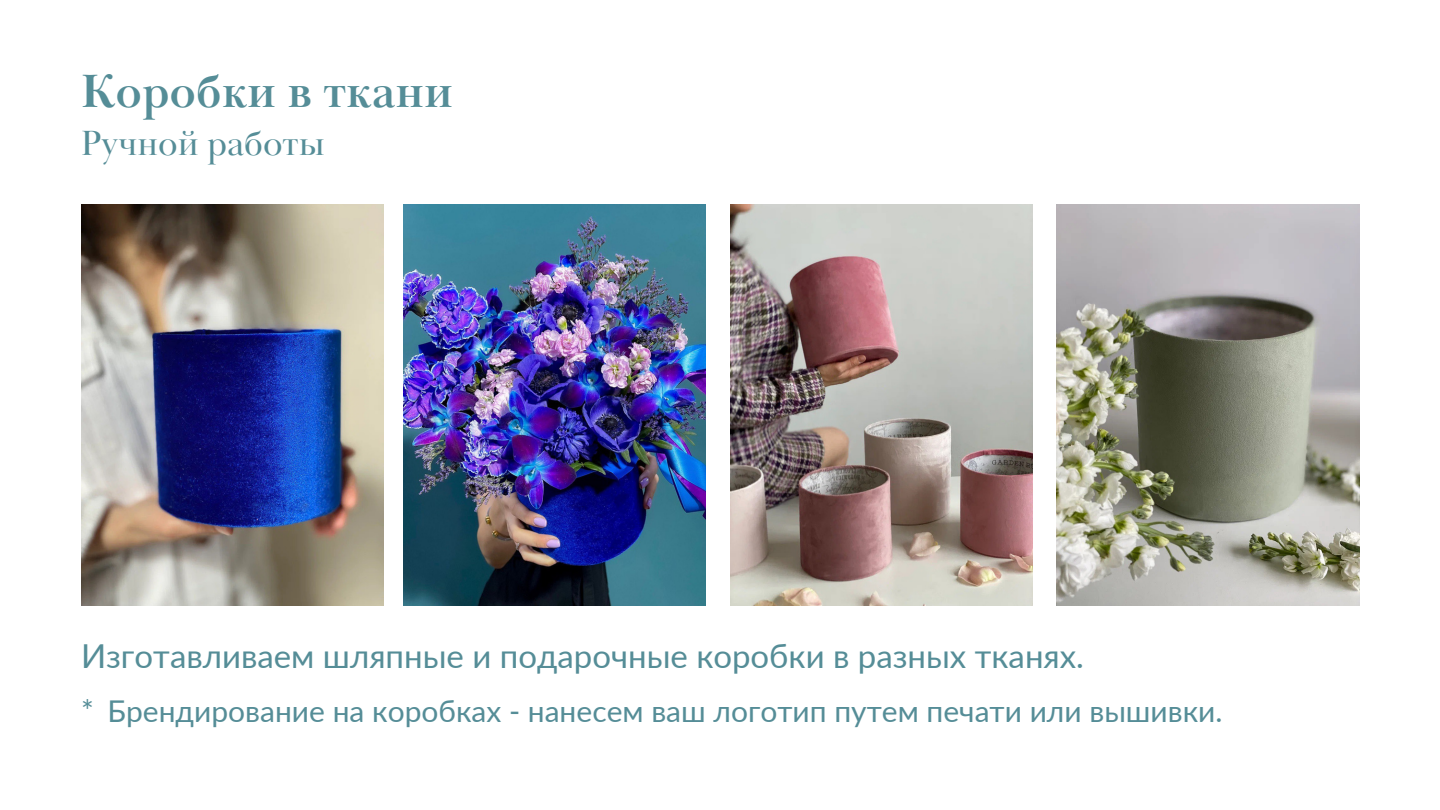
<style>
.page{position:relative;width:1440px;height:810px;background:#fff}
.page>*{position:absolute;margin:0;border:0;box-sizing:border-box;transform-origin:0 0}
.t1{font:700 48px "Baskerville Display PT";color:#558d97}
.t2{font:36px "Baskerville Display PT";color:#558d97}
.t3{font:33px "Lato";color:#558d97}
.t4{font:30px "Lato";color:#558d97}
</style>
<div class="page">
<img style="left:81px;top:205px;width:302px;height:400px">
<img style="left:404px;top:205px;width:302px;height:400px">
<img style="left:730px;top:205px;width:302px;height:400px">
<img style="left:1057px;top:205px;width:302px;height:400px">
<h1 class="t1" style="left:81px;top:62px;width:374px">Коробки в ткани</h1>
<p class="t2" style="left:81px;top:121px;width:245px">Ручной работы</p>
<p class="t3" style="left:81px;top:635px;width:1005px">Изготавливаем шляпные и подарочные коробки в разных тканях.</p>
<p class="t4" style="left:81px;top:693px;width:1143px">* Брендирование на коробках - нанесем ваш логотип путем печати или вышивки.</p>
</div>
